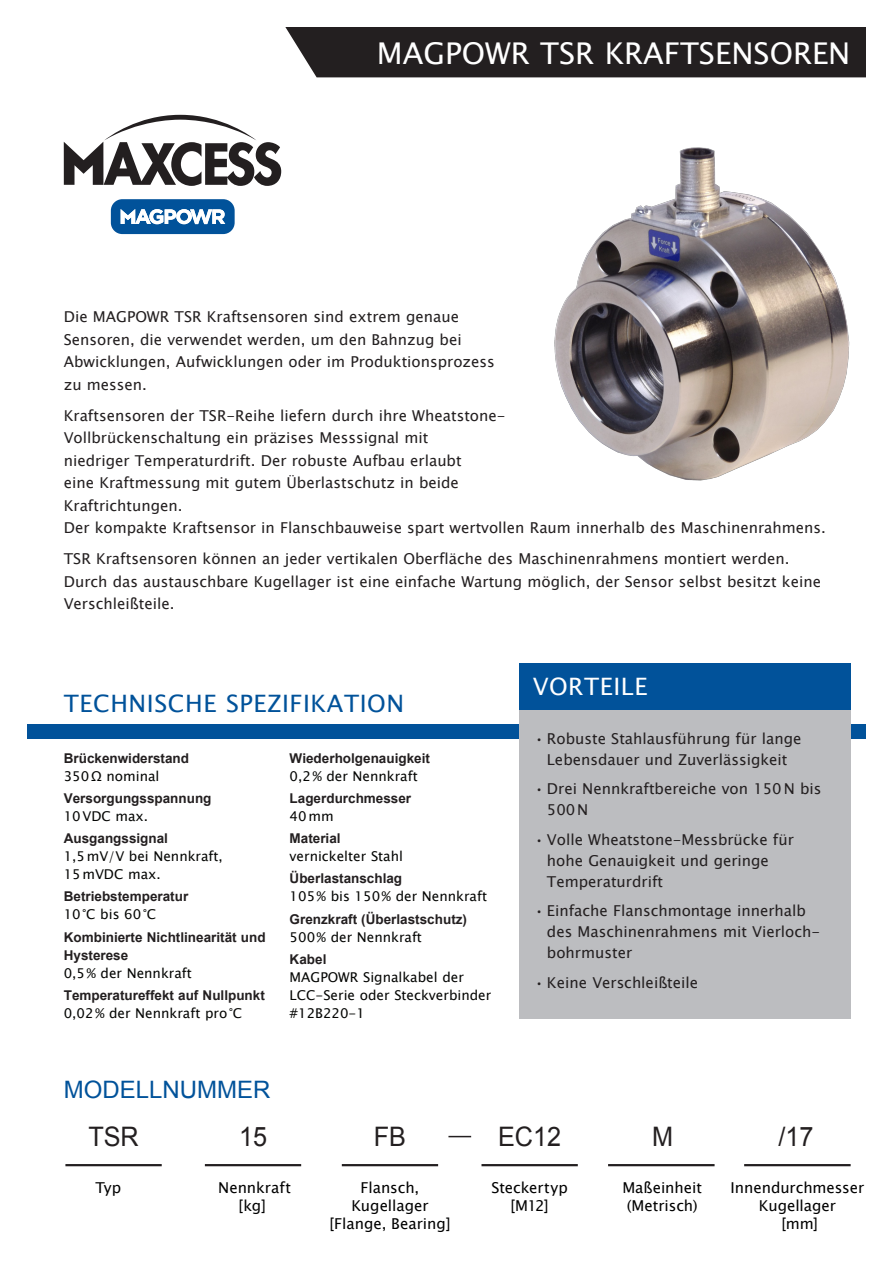
<style>
.page{position:relative;width:893px;height:1263px;background:#fff}
.page>*{position:absolute;margin:0;border:0;box-sizing:border-box;transform-origin:0 0}
.Product_Sheet_Title{font:30px "Lucida Sans Unicode";color:#fff}
.NEW_Boilerplate_Addr{font:26.85px "Arial";color:#231f20;scale:.94 1}
.t1{font:24px "Lucida Sans Unicode";letter-spacing:.025em;color:#01529a}
.NEW_Sub-Head_White{font:24px "Arial";color:#01529a}
.Sub-Head_307_white{font:24px "Lucida Sans Unicode";letter-spacing:.025em;color:#fff}
.Body{font:15px/22.5px "Lucida Sans Unicode";color:#231f20}
.NEW_Notes_Header{font:15px/18px "Lucida Sans Unicode";letter-spacing:-.005em;color:#000;text-align:center}
.Specs{font:13.5px/18px "Lucida Sans Unicode";color:#040503}
.Specs-2{font:700 13.5px/18px "Arial";color:#231f20}
</style>
<div class="page">
<div style="left:27px;top:725px;width:839px;height:14px;background:#01529a"></div>
<div style="left:519px;top:665px;width:331px;height:354px;background:#bcbdc0"></div>
<div style="left:519px;top:663px;width:331px;height:46px;background:#01529a"></div>
<div style="left:285px;top:27px;width:581px;height:50px;background:#231f20"></div>
<svg style="left:64px;top:115px;width:217px;height:71px"></svg>
<svg style="left:111px;top:199px;width:124px;height:35px"></svg>
<hr style="left:65px;top:1164px;width:97px;height:2px;background:#231f20">
<hr style="left:205px;top:1164px;width:96px;height:2px;background:#231f20">
<hr style="left:342px;top:1164px;width:96px;height:2px;background:#231f20">
<hr style="left:481px;top:1164px;width:97px;height:2px;background:#231f20">
<hr style="left:608px;top:1164px;width:107px;height:2px;background:#231f20">
<svg style="left:448px;top:1136px;width:23px;height:1px"></svg>
<hr style="left:744px;top:1164px;width:107px;height:2px;background:#231f20">
<img style="left:554px;top:147px;width:296px;height:334px">
<p class="Product_Sheet_Title" style="left:377px;top:30px;width:475px">MAGPOWR TSR KRAFTSENSOREN</p>
<p class="Body" style="left:64px;top:306px;width:433px">Die MAGPOWR TSR Kraftsensoren sind extrem genaue Sensoren, die verwendet werden, um den Bahnzug bei Abwicklungen, Aufwicklungen oder im Produktionsprozess zu messen.</p>
<p class="Body" style="left:64px;top:404px;width:763px">Kraftsensoren der TSR-Reihe liefern durch ihre Wheatstone-<br>Vollbrückenschaltung ein präzises Messsignal mit<br>niedriger Temperaturdrift. Der robuste Aufbau erlaubt<br>eine Kraftmessung mit gutem Überlastschutz in beide<br>Kraftrichtungen.<br>Der kompakte Kraftsensor in Flanschbauweise spart wertvollen Raum innerhalb des Maschinenrahmens.</p>
<p class="Body" style="left:64px;top:548px;width:759px">TSR Kraftsensoren können an jeder vertikalen Oberfläche des Maschinenrahmens montiert werden.<br>Durch das austauschbare Kugellager ist eine einfache Wartung möglich, der Sensor selbst besitzt keine<br>Verschleißteile.</p>
<h3 class="t1" style="left:64px;top:684px;width:342px">TECHNISCHE SPEZIFIKATION</h3>
<p class="Specs-2" style="left:64px;top:749px;width:127px">Brückenwiderstand</p>
<p class="Specs" style="left:64px;top:767px;width:97px">350 Ω nominal</p>
<p class="Specs-2" style="left:64px;top:789px;width:149px">Versorgungsspannung</p>
<p class="Specs" style="left:64px;top:807px;width:86px">10VDC max.</p>
<p class="Specs-2" style="left:64px;top:830px;width:106px">Ausgangssignal</p>
<p class="Specs" style="left:64px;top:847px;width:161px">1,5mV/V bei Nennkraft,<br>15mVDC max.</p>
<p class="Specs-2" style="left:64px;top:888px;width:126px">Betriebstemperatur</p>
<p class="Specs" style="left:64px;top:905px;width:94px">10°C bis 60°C</p>
<p class="Specs-2" style="left:64px;top:928px;width:203px">Kombinierte Nichtlinearität und<br>Hysterese</p>
<p class="Specs" style="left:64px;top:964px;width:130px">0,5% der Nennkraft</p>
<p class="Specs-2" style="left:64px;top:986px;width:203px">Temperatureffekt auf Nullpunkt</p>
<p class="Specs" style="left:64px;top:1004px;width:180px">0,02% der Nennkraft pro°C</p>
<p class="Specs-2" style="left:290px;top:749px;width:142px">Wiederholgenauigkeit</p>
<p class="Specs" style="left:290px;top:767px;width:130px">0,2% der Nennkraft</p>
<p class="Specs-2" style="left:290px;top:789px;width:123px">Lagerdurchmesser</p>
<p class="Specs" style="left:290px;top:807px;width:45px">40mm</p>
<p class="Specs-2" style="left:290px;top:830px;width:53px">Material</p>
<p class="Specs" style="left:290px;top:847px;width:115px">vernickelter Stahl</p>
<p class="Specs-2" style="left:290px;top:870px;width:114px">Überlastanschlag</p>
<p class="Specs" style="left:290px;top:887px;width:199px">105% bis 150% der Nennkraft</p>
<p class="Specs-2" style="left:290px;top:910px;width:179px">Grenzkraft (Überlastschutz)</p>
<p class="Specs" style="left:290px;top:928px;width:134px">500% der Nennkraft</p>
<p class="Specs-2" style="left:290px;top:950px;width:38px">Kabel</p>
<p class="Specs" style="left:290px;top:968px;width:203px">MAGPOWR Signalkabel der<br>LCC-Serie oder Steckverbinder #12B220-1</p>
<p class="Sub-Head_307_white" style="left:533px;top:667px;width:116px">VORTEILE</p>
<p class="Body" style="left:535px;top:728px;width:268px;line-height:21px;text-align:center">• Robuste Stahlausführung für lange<br>Lebensdauer und Zuverlässigkeit</p>
<p class="Body" style="left:547px;top:779px;width:276px;line-height:21px;text-indent:-12px">• Drei Nennkraftbereiche von 150N bis<br>500N</p>
<p class="Body" style="left:547px;top:829px;width:248px;line-height:21px;text-indent:-12px">• Volle Wheatstone-Messbrücke für hohe Genauigkeit und geringe<br>Temperaturdrift</p>
<p class="Body" style="left:547px;top:901px;width:275px;line-height:21px;text-indent:-12px">• Einfache Flanschmontage innerhalb des Maschinenrahmens mit Vierloch&shy;bohrmuster</p>
<p class="Body" style="left:535px;top:971px;width:165px">• Keine Verschleißteile</p>
<p class="NEW_Sub-Head_White" style="left:64px;top:1073px;width:208px">MODELLNUMMER</p>
<p class="NEW_Boilerplate_Addr" style="left:88px;top:1119px;width:55px">TSR</p>
<p class="NEW_Boilerplate_Addr" style="left:239px;top:1119px;width:31px">15</p>
<p class="NEW_Boilerplate_Addr" style="left:374px;top:1119px;width:36px">FB</p>
<p class="NEW_Boilerplate_Addr" style="left:498px;top:1119px;width:69px">EC12</p>
<p class="NEW_Boilerplate_Addr" style="left:652px;top:1119px;width:24px">M</p>
<p class="NEW_Notes_Header" style="left:95px;top:1178px;width:27px">Typ</p>
<p class="NEW_Notes_Header" style="left:218px;top:1178px;width:74px">Nennkraft [kg]</p>
<p class="NEW_Notes_Header" style="left:329px;top:1178px;width:123px">Flansch,<br>Kugellager [Flange, Bearing]</p>
<p class="NEW_Notes_Header" style="left:491px;top:1178px;width:78px">Steckertyp [M12]</p>
<p class="NEW_Notes_Header" style="left:622px;top:1178px;width:81px">Maßeinheit</p>
<p class="NEW_Notes_Header" style="left:627px;top:1196px;width:72px">(Metrisch)</p>
<p class="NEW_Boilerplate_Addr" style="left:778px;top:1119px;width:39px">/17</p>
<p class="NEW_Notes_Header" style="left:731px;top:1178px;width:135px">Innendurchmesser<br>Kugellager<br>[mm]</p>
</div>
